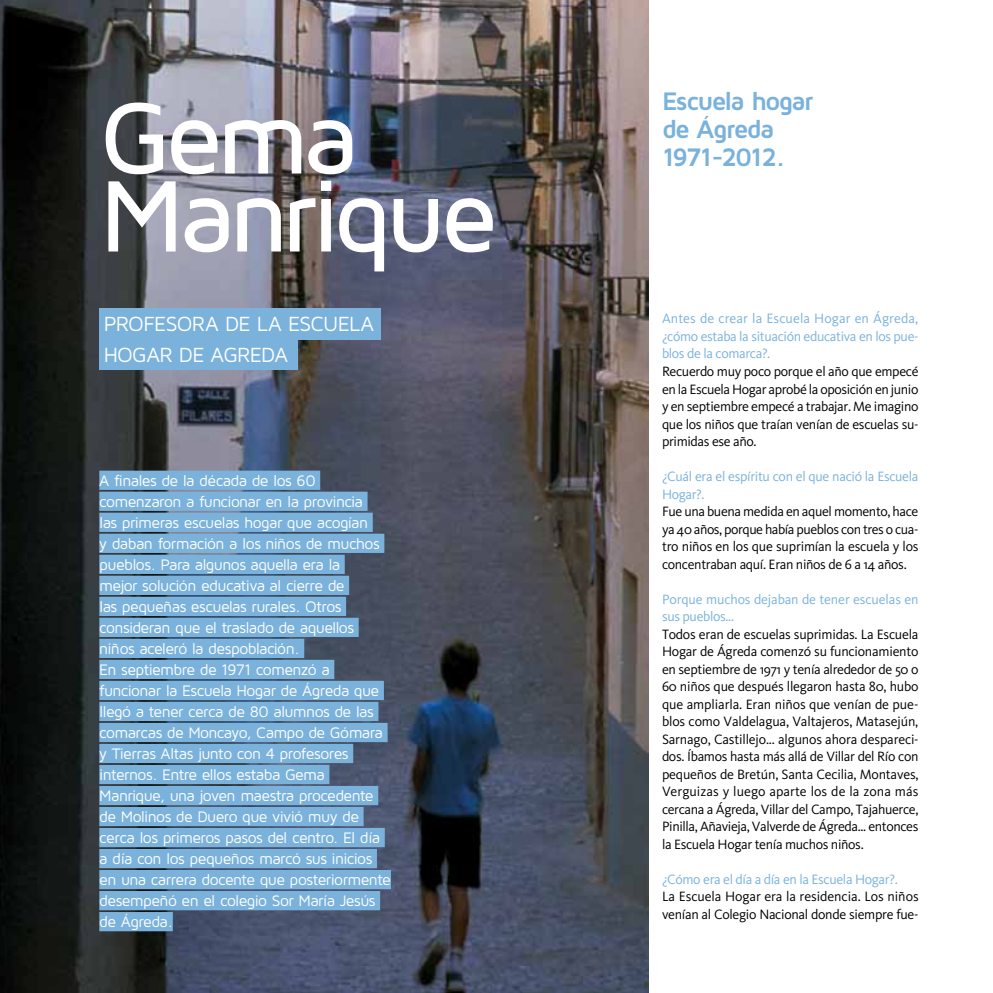
<style>
.page{position:relative;width:993px;height:993px;background:#fff}
.page>*{position:absolute;margin:0;border:0;box-sizing:border-box;transform-origin:0 0}
.t1{font:500 105px/77.9px "Maven Pro";letter-spacing:-.07em;color:#fff}
.t2{font:700 26.25px/28px "Maven Pro";letter-spacing:-.06em;color:#7ab2dc}
.t3{font:21.18px "Maven Pro";letter-spacing:-.035em;color:#fff}
.t4{font:15.75px/21px "Maven Pro";letter-spacing:-.04em;color:#fff}
.t5{font:14px/17.5px "Kievit OT";letter-spacing:-.025em;color:#000;text-align:justify}
.t6{font:14px/17.5px "Kievit OT";letter-spacing:-.025em;color:#7ab2dc}
</style>
<div class="page">
<img style="left:0;top:0;width:648px;height:992px">
<div style="left:99px;top:470px;width:221px;height:19px;background:#7ab2dc"></div>
<div style="left:99px;top:491px;width:268px;height:19px;background:#7ab2dc"></div>
<div style="left:99px;top:512px;width:273px;height:19px;background:#7ab2dc"></div>
<div style="left:99px;top:533px;width:285px;height:19px;background:#7ab2dc"></div>
<div style="left:99px;top:554px;width:245px;height:19px;background:#7ab2dc"></div>
<div style="left:99px;top:575px;width:250px;height:19px;background:#7ab2dc"></div>
<div style="left:99px;top:596px;width:247px;height:19px;background:#7ab2dc"></div>
<div style="left:99px;top:617px;width:259px;height:19px;background:#7ab2dc"></div>
<div style="left:99px;top:638px;width:205px;height:19px;background:#7ab2dc"></div>
<div style="left:99px;top:659px;width:235px;height:19px;background:#7ab2dc"></div>
<div style="left:99px;top:680px;width:285px;height:19px;background:#7ab2dc"></div>
<div style="left:99px;top:701px;width:279px;height:19px;background:#7ab2dc"></div>
<div style="left:99px;top:722px;width:288px;height:19px;background:#7ab2dc"></div>
<div style="left:99px;top:743px;width:254px;height:19px;background:#7ab2dc"></div>
<div style="left:99px;top:764px;width:230px;height:19px;background:#7ab2dc"></div>
<div style="left:99px;top:785px;width:279px;height:19px;background:#7ab2dc"></div>
<div style="left:99px;top:806px;width:264px;height:19px;background:#7ab2dc"></div>
<div style="left:99px;top:827px;width:285px;height:19px;background:#7ab2dc"></div>
<div style="left:99px;top:848px;width:278px;height:19px;background:#7ab2dc"></div>
<div style="left:99px;top:869px;width:292px;height:19px;background:#7ab2dc"></div>
<div style="left:99px;top:890px;width:281px;height:19px;background:#7ab2dc"></div>
<div style="left:99px;top:911px;width:74px;height:19px;background:#7ab2dc"></div>
<div style="left:99px;top:308px;width:281px;height:31px;background:#7ab2dc"></div>
<div style="left:99px;top:338px;width:199px;height:32px;background:#7ab2dc"></div>
<h1 class="t1" style="left:99px;top:95px;width:400px">Gema<br>Manrique</h1>
<h3 class="t3" style="left:104px;top:310px;width:79px">PRO FESORA</h3>
<h3 class="t3" style="left:225px;top:310px;width:38px">DE LA</h3>
<h3 class="t3" style="left:288px;top:310px;width:40px">ESCUELA</h3>
<h3 class="t3" style="left:104px;top:341px;width:185px">HOGAR DE AGRE DA</h3>
<p class="t4" style="left:99px;top:469px;width:293px">A finales de la década de los 60 comenzaron a funcionar en la provincia<br>las primeras escuelas hogar que acogían<br>y daban formación a los niños de muchos pueblos. Para algunos aquella era la<br>mejor solución educativa al cierre de<br>las pequeñas escuelas rurales. Otros consideran que el traslado de aquellos niños aceleró la despoblación.<br>En septiembre de 1971 comenzó a funcionar la Escuela Hogar de Ágreda que llegó a tener cerca de 80 alumnos de las comarcas de Moncayo, Campo de Gómara y Tierras Altas junto con 4 profesores internos. Entre ellos estaba Gema<br>M anrique, una joven maestra procedente de Molinos de Duero que vivió muy de cerca los primeros pasos del centro. El día a día con los pequeños marcó sus inicios en una carrera docente que posteriormente desempeñó en el colegio Sor María Jesús de Ágreda.</p>
<h2 class="t2" style="left:661px;top:86px;width:153px">Escuela hogar de Ágreda<br>1971-2012.</h2>
<p class="t6" style="left:661px;top:310px;width:258px;text-align:justify">Antes de crear la Escuela Hogar en Ágreda, ¿cómo estaba la situación educativa en los pue&shy;blos de la comarca?.</p>
<p class="t5" style="left:661px;top:362px;width:258px">Recuerdo muy poco porque el año que empecé en la Escuela Hogar aprobé la oposición en junio y en septiembre empecé a trabajar. Me imagino que los niños que traían venían de escuelas su&shy;primidas ese año.</p>
<p class="t6" style="left:661px;top:467px;width:258px">¿Cuál era el espíritu con el que nació la Escuela<br>Hogar?.</p>
<p class="t5" style="left:661px;top:502px;width:258px">Fue una buena medida en aquel momento, hace ya 40 años, porque había pueblos con tres o cua&shy;tro niños en los que suprimían la escuela y los concentraban aquí. Eran niños de 6 a 14 años.</p>
<p class="t6" style="left:661px;top:590px;width:258px">Porque muchos dejaban de tener escuelas en sus pueblos...</p>
<p class="t5" style="left:661px;top:625px;width:258px">Todos eran de escuelas suprimidas. La Escuela Hogar de Ágreda comenzó su funcionamiento en septiembre de 1971 y tenía alrededor de 50 o 60 niños que después llegaron hasta 80, hubo que ampliarla. Eran niños que venían de pue&shy;blos como Valdelagua, Valtajeros, Matasejún, Sarnago, Castillejo... algunos ahora despareci&shy;dos. Íbamos hasta más allá de Villar del Río con pequeños de Bretún, Santa Cecilia, Montaves, Verguizas y luego aparte los de la zona más cercana a Ágreda, Villar del Campo, Tajahuerce, Pinilla, Añavieja, Valverde de Ágreda... entonces la Escuela Hogar tenía muchos niños.</p>
<p class="t6" style="left:661px;top:870px;width:237px">¿Cómo era el día a día en la Escuela Hogar?.</p>
<p class="t5" style="left:661px;top:887px;width:258px">La Escuela Hogar era la residencia. Los niños venían al Colegio Nacional donde siempre fue-</p>
</div>
